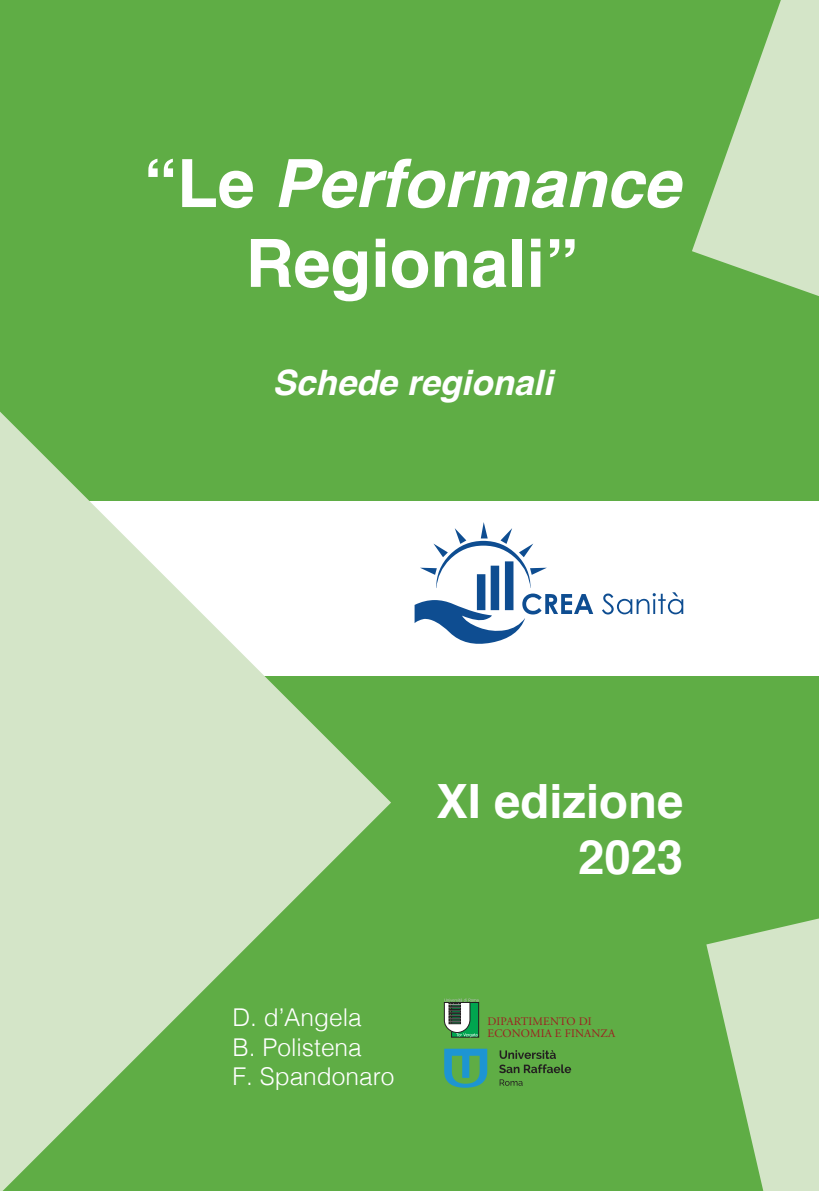
<style>
.page{position:relative;width:819px;height:1191px;background:#5fad45}
.page>*{position:absolute;margin:0;border:0;box-sizing:border-box;transform-origin:0 0}
.t1{font:700 66.5px/79.8px "Helvetica";color:#fff;text-align:center}
.t2{font:700 47.25px "Helvetica";color:#fff}
.t3{font:italic 700 35px "Helvetica";color:#fff}
.t4{font:300 24.5px "Helvetica";color:#fff}
.t5{font:11.55px "Adobe Garamond";letter-spacing:.01em;color:#9f1d20}
.s1{font-style:italic}
</style>
<div class="page">
<svg style="left:692px;top:0;width:127px;height:296px"></svg>
<svg style="left:706px;top:918px;width:113px;height:273px"></svg>
<div style="left:0;top:501px;width:819px;height:175px;background:#fff"></div>
<svg style="left:414px;top:522px;width:179px;height:122px"></svg>
<svg style="left:602px;top:592px;width:81px;height:22px"></svg>
<svg style="left:0;top:412px;width:391px;height:779px;fill:#d4e5c8"></svg>
<svg style="left:444px;top:998px;width:34px;height:39px"></svg>
<svg style="left:444px;top:1048px;width:43px;height:39px"></svg>
<svg style="left:499px;top:1050px;width:72px;height:23px"></svg>
<svg style="left:499px;top:1079px;width:23px;height:6px"></svg>
<p class="t1" style="left:144px;top:145px;width:537px">“Le <span class="s1">Performance<br></span>Regionali”</p>
<p class="t3" style="left:272px;top:353px;width:282px">Schede regionali</p>
<p class="t2" style="left:436px;top:763px;width:248px">XI edizione</p>
<p class="t2" style="left:578px;top:819px;width:107px">2023</p>
<p class="t4" style="left:232px;top:996px;width:131px">D. d’Angela</p>
<p class="t4" style="left:232px;top:1026px;width:131px">B. Polistena</p>
<p class="t4" style="left:232px;top:1055px;width:164px">F. Spandonaro</p>
<p class="t5" style="left:487px;top:1015px;width:106px">DIPARTIMENTO DI</p>
<p class="t5" style="left:487px;top:1027px;width:129px">ECONOMIA E FINANZA</p>
</div>
